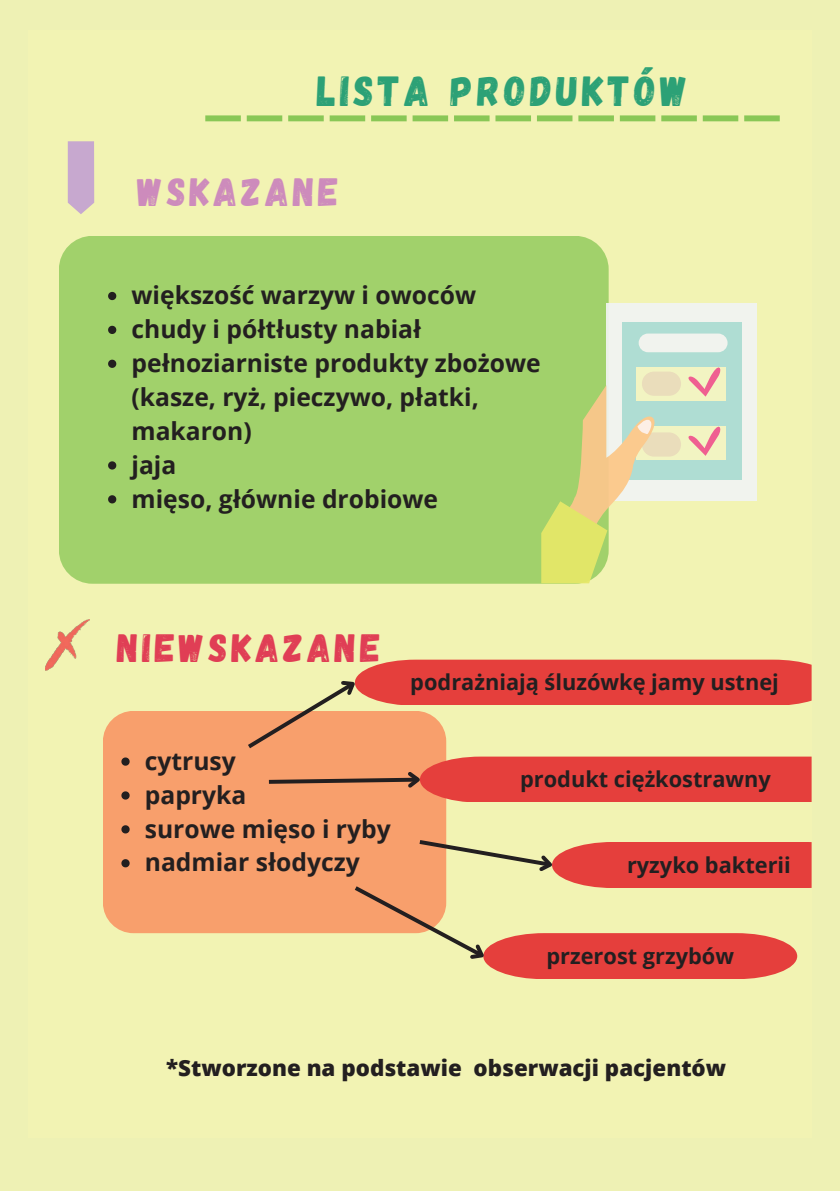
<style>
.page{position:relative;width:840px;height:1191px;background:#fff}
.page>*{position:absolute;margin:0;border:0;box-sizing:border-box;transform-origin:0 0}
.t1{font:42px "Gagalin";letter-spacing:.1em;color:#2ca176}
.t2{font:39.4px "Gagalin";letter-spacing:.1em;color:#e03e55}
.t3{font:39.4px "Gagalin";letter-spacing:.1em;color:#cd8bbc}
.t4{font:700 24.6px/33.8px "Open Sans";color:#231f20}
.t5{font:800 22.4px "Open Sans";color:#231f20}
.t6{font:700 21.8px "Open Sans";color:#231f20}
</style>
<div class="page">
<div style="left:0;top:0;width:839px;height:1191px;background:#eef1b4"></div>
<div style="left:28px;top:30px;width:783px;height:1107px;background:#f2f3b3"></div>
<div style="left:205px;top:115px;width:36px;height:6px;background:#89c756"></div>
<div style="left:246px;top:115px;width:36px;height:6px;background:#89c756"></div>
<div style="left:288px;top:115px;width:35px;height:6px;background:#89c756"></div>
<div style="left:329px;top:115px;width:36px;height:6px;background:#89c756"></div>
<div style="left:371px;top:115px;width:35px;height:6px;background:#89c756"></div>
<div style="left:412px;top:115px;width:36px;height:6px;background:#89c756"></div>
<div style="left:454px;top:115px;width:35px;height:6px;background:#89c756"></div>
<div style="left:495px;top:115px;width:35px;height:6px;background:#89c756"></div>
<div style="left:536px;top:115px;width:36px;height:6px;background:#89c756"></div>
<div style="left:578px;top:115px;width:35px;height:6px;background:#89c756"></div>
<div style="left:619px;top:115px;width:36px;height:6px;background:#89c756"></div>
<div style="left:661px;top:115px;width:35px;height:6px;background:#89c756"></div>
<div style="left:702px;top:115px;width:35px;height:6px;background:#89c756"></div>
<div style="left:743px;top:115px;width:36px;height:6px;background:#89c756"></div>
<div style="left:59px;top:236px;width:549px;height:347px;background:#a1d16b"></div>
<div style="left:103px;top:711px;width:343px;height:222px;background:#f89f6c"></div>
<svg style="left:121px;top:757px;width:8px;height:8px"></svg>
<svg style="left:121px;top:791px;width:8px;height:8px"></svg>
<svg style="left:121px;top:825px;width:8px;height:8px"></svg>
<svg style="left:121px;top:859px;width:8px;height:8px"></svg>
<svg style="left:68px;top:141px;width:26px;height:73px;background:#caadcc"></svg>
<div style="left:606px;top:303px;width:150px;height:198px;background:#f1f4f3"></div>
<div style="left:621px;top:322px;width:120px;height:157px;background:#aadcd6"></div>
<div style="left:635px;top:367px;width:89px;height:33px;background:#f3f5c4"></div>
<div style="left:635px;top:427px;width:89px;height:33px;background:#f3f5c4"></div>
<div style="left:641px;top:432px;width:39px;height:24px;background:#eadcbc;border-radius:12px"></div>
<div style="left:641px;top:371px;width:39px;height:25px;background:#eadcbc;border-radius:12px"></div>
<div style="left:638px;top:333px;width:89px;height:19px;background:#f1f4f3;border-radius:9px"></div>
<svg style="left:688px;top:367px;width:33px;height:30px"></svg>
<svg style="left:685px;top:426px;width:37px;height:30px"></svg>
<svg style="left:541px;top:385px;width:120px;height:198px"></svg>
<img style="left:46px;top:619px;width:43px;height:51px">
<svg style="left:108px;top:292px;width:8px;height:8px"></svg>
<svg style="left:108px;top:326px;width:8px;height:8px"></svg>
<svg style="left:108px;top:360px;width:8px;height:8px"></svg>
<svg style="left:108px;top:461px;width:8px;height:8px"></svg>
<svg style="left:108px;top:495px;width:8px;height:8px"></svg>
<svg style="left:243px;top:659px;width:568px;height:143px"></svg>
<svg style="left:350px;top:837px;width:461px;height:141px"></svg>
<h1 class="t1" style="left:317px;top:65px;width:372px">LISTA PRODUKTÓW</h1>
<h2 class="t3" style="left:137px;top:168px;width:203px">WSKAZANE</h2>
<p class="t4" style="left:131px;top:278px;width:410px">większość warzyw i owoców chudy i półtłusty nabiał pełnoziarniste produkty zbożowe (kasze, ryż, pieczywo, płatki, makaron)<br>jaja<br>mięso, głównie drobiowe</p>
<h2 class="t2" style="left:117px;top:623px;width:265px">NIEWSKAZANE</h2>
<p class="t6" style="left:410px;top:667px;width:370px">podrażniają śluzówkę jamy ustnej</p>
<p class="t4" style="left:145px;top:743px;width:247px">cytrusy<br>papryka<br>surowe mięso i ryby nadmiar słodyczy</p>
<p class="t6" style="left:520px;top:764px;width:252px">produkt ciężkostrawny</p>
<p class="t6" style="left:626px;top:849px;width:165px">ryzyko bakterii</p>
<p class="t6" style="left:546px;top:940px;width:189px">przerost grzybów</p>
<p class="t5" style="left:166px;top:1051px;width:561px">*Stworzone na podstawie obserwacji pacjentów</p>
</div>
